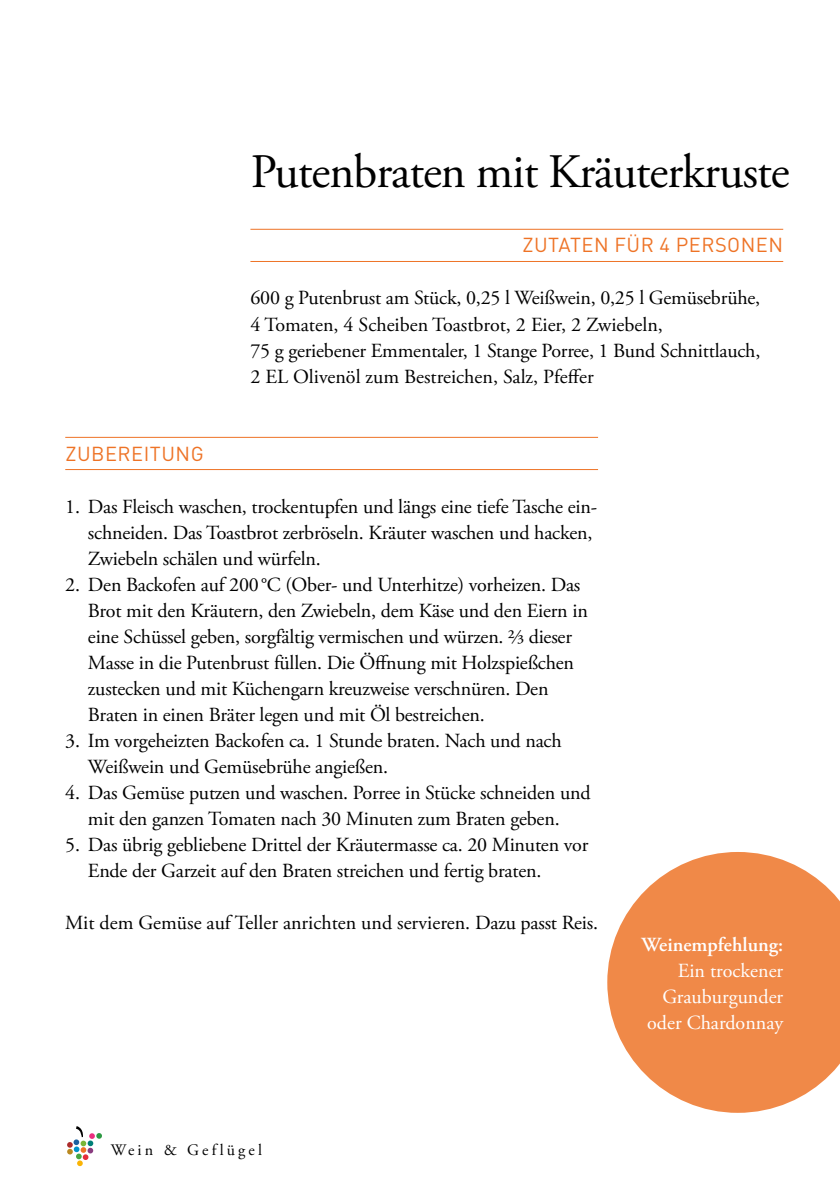
<style>
.page{position:relative;width:840px;height:1191px;background:#fff}
.page>*{position:absolute;margin:0;border:0;box-sizing:border-box;transform-origin:0 0}
.t1{font:48px "Adobe Garamond Pro";letter-spacing:-.02em;color:#000}
.t2{font:20px/26px "Adobe Garamond Pro";letter-spacing:-.01em;color:#000}
.t3{font:20px/26px "Adobe Garamond Pro";color:#fff;text-align:right}
.t4{font:20px "DIN Pro";letter-spacing:.025em;color:#ee7326}
.t5{font:600 20px "Adobe Garamond Pro";color:#fff}
.t6{font:16px "Adobe Garamond Pro";letter-spacing:.2em;color:#000}
</style>
<div class="page">
<svg style="left:96px;top:1132px;width:6px;height:7px"></svg>
<svg style="left:67px;top:1126px;width:28px;height:40px"></svg>
<svg style="left:607px;top:852px;width:232px;height:260px;fill:#f08948"></svg>
<hr style="left:250px;top:229px;width:532px;height:1px;background:#ee7326">
<hr style="left:250px;top:261px;width:532px;height:1px;background:#ee7326">
<hr style="left:65px;top:437px;width:532px;height:1px;background:#ee7326">
<hr style="left:65px;top:469px;width:532px;height:1px;background:#ee7326">
<h1 class="t1" style="left:251px;top:143px;width:540px">Putenbraten mit Kräuterkruste</h1>
<p class="t4" style="left:522px;top:229px;width:262px">ZUTATEN FÜR 4 PERSONEN</p>
<p class="t2" style="left:250px;top:286px;width:511px">600 g Putenbrust am Stück, 0,25 l Weißwein, 0,25 l Gemüsebrühe, 4 Tomaten, 4 Scheiben Toastbrot, 2 Eier, 2 Zwiebeln,<br>75 g geriebener Emmentaler, 1 Stange Porree, 1 Bund Schnittlauch, 2 EL Olivenöl zum Bestreichen, Salz, Pfeffer</p>
<p class="t4" style="left:65px;top:437px;width:140px">ZUBEREITUNG</p>
<p class="t2" style="left:88px;top:494px;width:510px;text-indent:-23px">1. Das Fleisch waschen, trockentupfen und längs eine tiefe Tasche ein&shy;schneiden. Das Toastbrot zerbröseln. Kräuter waschen und hacken,<br>Zwiebeln schälen und würfeln.</p>
<p class="t2" style="left:88px;top:572px;width:501px;text-indent:-23px">2. Den Backofen auf 200°C (Ober- und Unterhitze) vorheizen. Das Brot mit den Kräutern, den Zwiebeln, dem Käse und den Eiern in eine Schüssel geben, sorgfältig vermischen und würzen. 2/3 dieser Masse in die Putenbrust füllen. Die Öffnung mit Holzspießchen zustecken und mit Küchengarn kreuzweise verschnüren. Den Braten in einen Bräter legen und mit Öl bestreichen.</p>
<p class="t2" style="left:88px;top:728px;width:475px;text-indent:-23px">3. Im vorgeheizten Backofen ca. 1 Stunde braten. Nach und nach<br>Weißwein und Gemüsebrühe angießen.</p>
<p class="t2" style="left:65px;top:780px;width:526px;text-align:center">4. Das Gemüse putzen und waschen. Porree in Stücke schneiden und mit den ganzen Tomaten nach 30 Minuten zum Braten geben.</p>
<p class="t2" style="left:88px;top:832px;width:501px;text-indent:-23px">5. Das übrig gebliebene Drittel der Kräutermasse ca. 20 Minuten vor<br>Ende der Garzeit auf den Braten streichen und fertig braten.</p>
<p class="t2" style="left:65px;top:910px;width:534px">Mit dem Gemüse auf Teller anrichten und servieren. Dazu passt Reis.</p>
<p class="t6" style="left:111px;top:1140px;width:153px">Wein &amp; Geflügel</p>
<p class="t5" style="left:641px;top:932px;width:143px">Weinempfehlung:</p>
<p class="t3" style="left:647px;top:958px;width:137px">Ein trockener<br>Grauburgunder oder Chardonnay</p>
</div>
